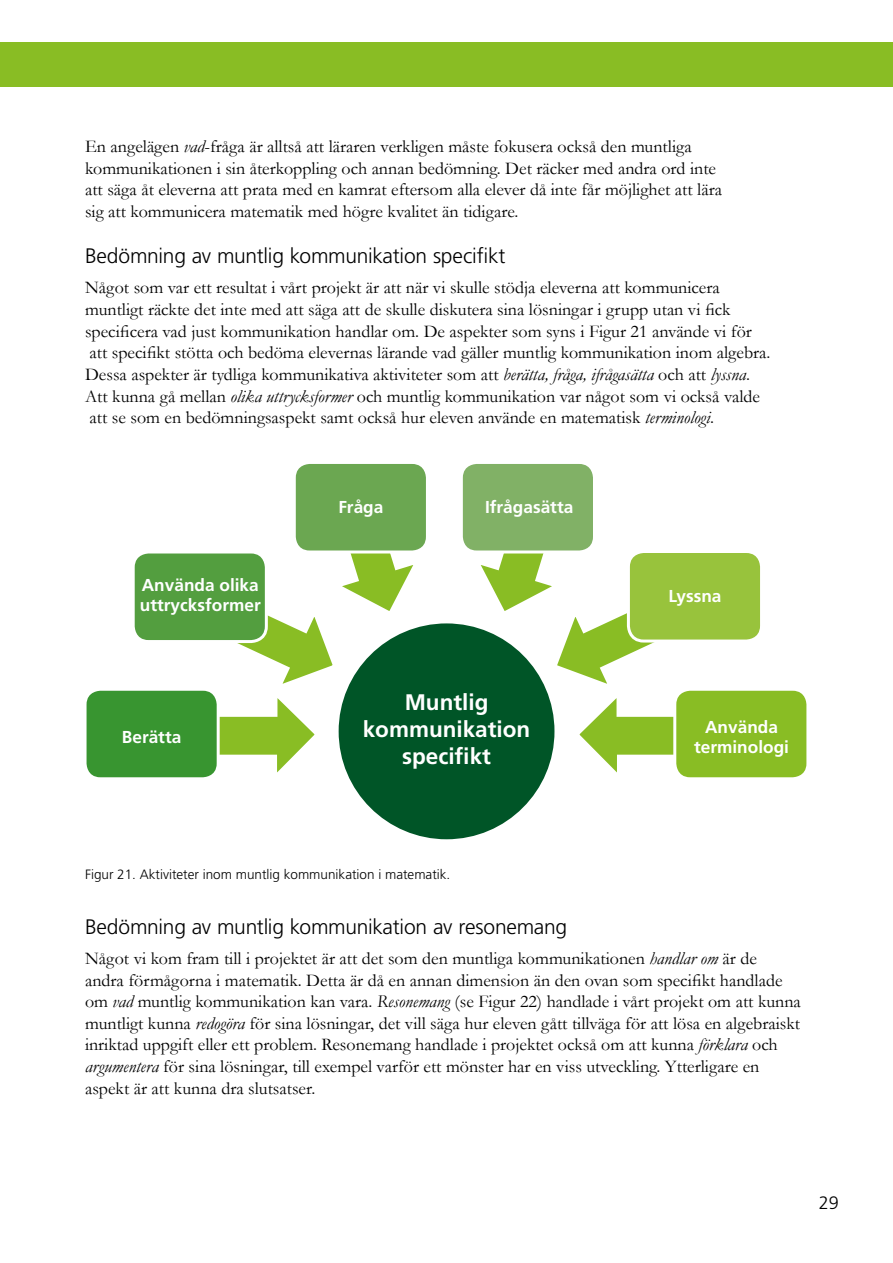
<style>
.page{position:relative;width:893px;height:1263px;background:#fff}
.page>*{position:absolute;margin:0;border:0;box-sizing:border-box;transform-origin:0 0}
.t1{font:700 22.5px/27px "Frutiger LT Std";color:#fff;text-align:center}
.t2{font:300 21px "Frutiger LT Std";letter-spacing:-.015em;color:#000}
.t3{font:18px/21.6px "Garamond";color:#000}
.t4{font:300 18px "Frutiger LT Std";color:#000}
.t5{font:700 17.25px/20.7px "Frutiger LT Std";color:#fff}
.t6{font:300 13.5px "Frutiger LT Std";color:#000}
.s1{font-style:italic}
</style>
<div class="page">
<div style="left:0;top:43px;width:893px;height:44px;background:#89bd24"></div>
<svg style="left:220px;top:553px;width:194px;height:220px"></svg>
<svg style="left:480px;top:553px;width:193px;height:220px"></svg>
<div style="left:85px;top:689px;width:133px;height:90px;background:#389530;border-radius:15px"></div>
<div style="left:84px;top:688px;width:136px;height:92px;border:3px solid #fff;border-radius:15px"></div>
<div style="left:133px;top:552px;width:133px;height:89px;background:#539e3f;border-radius:15px"></div>
<div style="left:132px;top:550px;width:136px;height:93px;border:3px solid #fff;border-radius:15px"></div>
<div style="left:294px;top:462px;width:133px;height:90px;background:#6ba751;border-radius:15px"></div>
<div style="left:293px;top:461px;width:136px;height:92px;border:3px solid #fff;border-radius:15px"></div>
<div style="left:461px;top:462px;width:133px;height:90px;background:#81b166;border-radius:15px"></div>
<div style="left:460px;top:461px;width:136px;height:92px;border:3px solid #fff;border-radius:15px"></div>
<div style="left:628px;top:551px;width:133px;height:90px;background:#98c33c;border-radius:15px"></div>
<div style="left:627px;top:550px;width:136px;height:92px;border:3px solid #fff;border-radius:15px"></div>
<div style="left:675px;top:689px;width:133px;height:90px;background:#89bd24;border-radius:15px"></div>
<div style="left:673px;top:688px;width:136px;height:92px;border:3px solid #fff;border-radius:15px"></div>
<div style="left:337px;top:622px;width:219px;height:219px;background:#005527;border-radius:50%"></div>
<p class="t3" style="left:85px;top:135px;width:638px">En angelägen <span class="s1">vad</span>-fråga är alltså att läraren verkligen måste fokusera också den muntliga kommunikationen i sin återkoppling och annan bedömning. Det räcker med andra ord inte att säga åt eleverna att prata med en kamrat eftersom alla elever då inte får möjlighet att lära sig att kommunicera matematik med högre kvalitet än tidigare.</p>
<p class="t2" style="left:85px;top:244px;width:422px">Bedömning av muntlig kommunikation specifikt</p>
<p class="t3" style="left:85px;top:277px;width:687px">Något som var ett resultat i vårt projekt är att när vi skulle stödja eleverna att kommunicera muntligt räckte det inte med att säga att de skulle diskutera sina lösningar i grupp utan vi fick specificera vad just kommunikation handlar om. De aspekter som syns i Figur 21 använde vi för att specifikt stötta och bedöma elevernas lärande vad gäller muntlig kommunikation inom algebra.<br>Dessa aspekter är tydliga kommunikativa aktiviteter som att <span class="s1">berätta, fråga, ifrågasätta</span> och att <span class="s1">lyssna</span>.<br>Att kunna gå mellan <span class="s1">olika uttrycksformer</span> och muntlig kommunikation var något som vi också valde att se som en bedömningsaspekt samt också hur eleven använde en matematisk <span class="s1">terminologi</span>.</p>
<p class="t5" style="left:140px;top:574px;width:122px">Använda olika uttrycksformer</p>
<p class="t5" style="left:122px;top:726px;width:61px">Berätta</p>
<p class="t5" style="left:338px;top:497px;width:47px">Fråga</p>
<p class="t5" style="left:485px;top:497px;width:90px">Ifrågasätta</p>
<p class="t1" style="left:363px;top:689px;width:169px">Muntlig kommunikation specifikt</p>
<p class="t5" style="left:668px;top:586px;width:55px">Lyssna</p>
<p class="t5" style="left:694px;top:716px;width:96px;text-align:center">Använda terminologi</p>
<p class="t6" style="left:85px;top:866px;width:367px">Figur 21. Aktiviteter inom muntlig kommunikation i matematik.</p>
<p class="t2" style="left:85px;top:915px;width:484px">Bedömning av muntlig kommunikation av resonemang</p>
<p class="t3" style="left:85px;top:947px;width:717px">Något vi kom fram till i projektet är att det som den muntliga kommunikationen <span class="s1">handlar om</span> är de<br>andra förmågorna i matematik. Detta är då en annan dimension än den ovan som specifikt handlade om <span class="s1">vad</span> muntlig kommunikation kan vara. <span class="s1">Resonemang</span> (se Figur 22) handlade i vårt projekt om att kunna muntligt kunna <span class="s1">redogöra</span> för sina lösningar, det vill säga hur eleven gått tillväga för att lösa en algebraiskt inriktad uppgift eller ett problem. Resonemang handlade i projektet också om att kunna <span class="s1">förklara</span> och <span class="s1">argumentera</span> för sina lösningar, till exempel varför ett mönster har en viss utveckling. Ytterligare en aspekt är att kunna dra slutsatser.</p>
<p class="t4" style="left:819px;top:1192px;width:22px">29</p>
</div>
